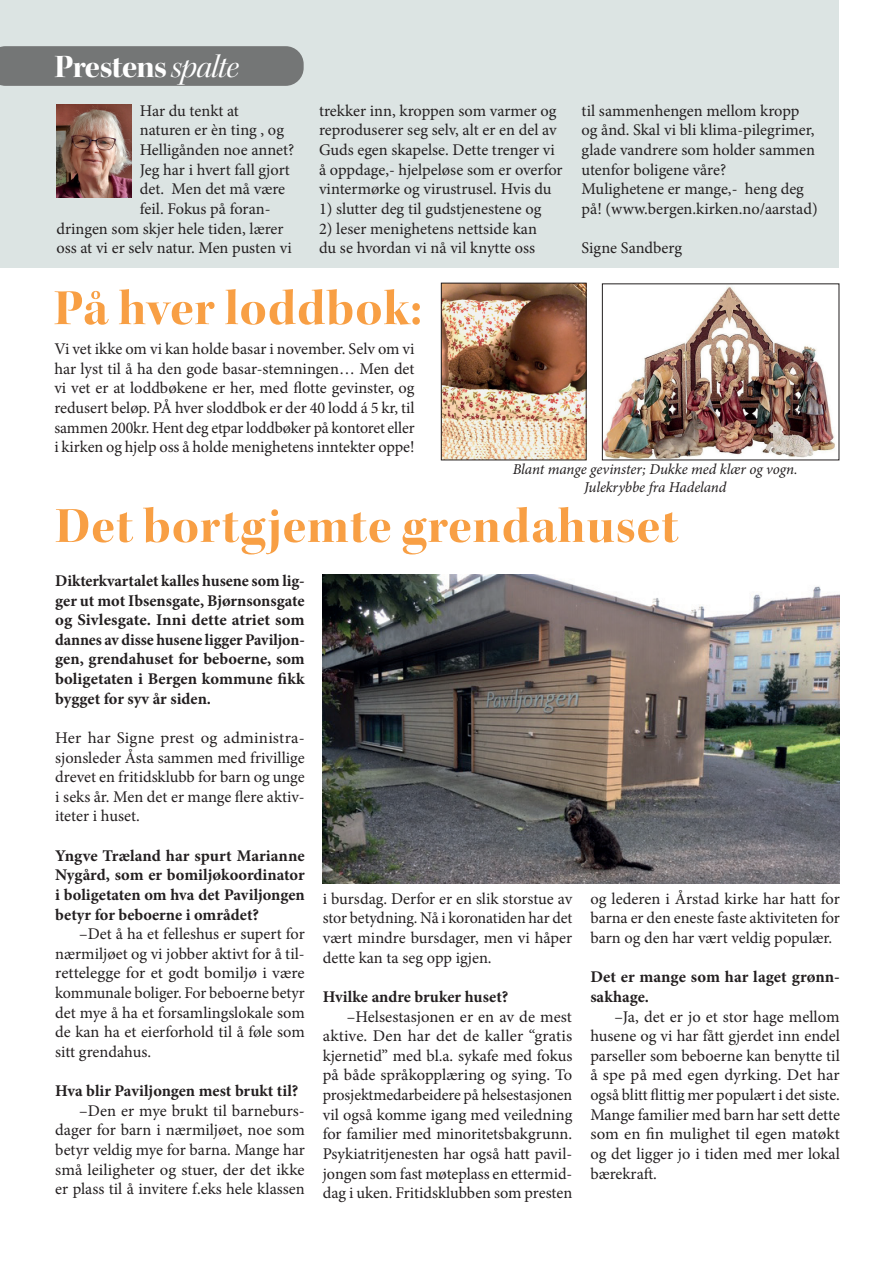
<style>
.page{position:relative;width:893px;height:1263px;background:#fff}
.page>*{position:absolute;margin:0;border:0;box-sizing:border-box;transform-origin:0 0}
.Overskrift{font:51px "Kepler Std Bold Disp";letter-spacing:.025em;color:#f89f44}
.Overskrift-2{font:33px "Kepler Std Bold Disp";letter-spacing:-.02em;color:#fff}
.Tekst_10{font:16.35px/19.6px "Minion Pro";color:#231f20;text-align:justify}
.Tekst_10-2{font:700 16.35px/19.6px "Minion Pro";color:#231f20;text-align:justify}
.t1{font:italic 15px "Minion Pro";letter-spacing:-.005em;color:#231f20}
.s1{font-family:"Kepler Std It Disp"}
</style>
<div class="page">
<div style="left:0;top:0;width:839px;height:268px;background:#dce4e3"></div>
<div style="left:0;top:46px;width:304px;height:40px;background:#747676"></div>
<img style="left:56px;top:105px;width:75px;height:92px">
<img style="left:323px;top:574px;width:516px;height:309px">
<img style="left:443px;top:285px;width:141px;height:173px">
<div style="left:441px;top:283px;width:145px;height:177px;border:1px solid #231f20"></div>
<img style="left:604px;top:286px;width:231px;height:172px">
<p class="Overskrift-2" style="left:54px;top:47px;width:186px">Prestens <span class="s1">spalte</span></p>
<p class="Tekst_10" style="left:140px;top:101px;width:101px">Har du tenkt at</p>
<p class="Tekst_10" style="left:140px;top:120px;width:146px">naturen er èn ting , og</p>
<p class="Tekst_10" style="left:140px;top:140px;width:156px">Helligånden noe annet?</p>
<p class="Tekst_10" style="left:140px;top:160px;width:152px">Jeg har i hvert fall gjort</p>
<p class="Tekst_10" style="left:140px;top:179px;width:147px">det. Men det må være</p>
<p class="Tekst_10" style="left:140px;top:199px;width:132px">feil. Fokus på foran-</p>
<p class="Tekst_10" style="left:56px;top:219px;width:229px">dringen som skjer hele tiden, lærer</p>
<p class="Tekst_10" style="left:56px;top:238px;width:237px">oss at vi er selv natur. Men pusten vi</p>
<p class="Tekst_10" style="left:319px;top:101px;width:245px;text-align:left">trekker inn, kroppen som varmer og reproduserer seg selv, alt er en del av Guds egen skapelse. Dette trenger vi å oppdage,- hjelpeløse som er overfor vintermørke og virustrusel. Hvis du</p>
<p class="Tekst_10" style="left:319px;top:199px;width:224px">1) slutter deg til gudstjenestene og</p>
<p class="Tekst_10" style="left:319px;top:219px;width:219px">2) leser menighetens nettside kan du se hvordan vi nå vil knytte oss</p>
<p class="Overskrift" style="left:54px;top:279px;width:370px">På hver loddbok:</p>
<p class="Tekst_10" style="left:54px;top:339px;width:362px">Vi vet ikke om vi kan holde basar i november. Selv om vi har lyst til å ha den gode basar-stemningen… Men det vi vet er at loddbøkene er her, med flotte gevinster, og redusert beløp. PÅ hver sloddbok er der 40 lodd á 5 kr, til sammen 200kr. Hent deg etpar loddbøker på kontoret eller i kirken og hjelp oss å holde menighetens inntekter oppe!</p>
<p class="Tekst_10" style="left:582px;top:101px;width:235px;text-align:left">til sammenhengen mellom kropp og ånd. Skal vi bli klima-pilegrimer, glade vandrere som holder sammen utenfor boligene våre?</p>
<p class="Tekst_10" style="left:582px;top:179px;width:238px">Mulighetene er mange,- heng deg på! (www.bergen.kirken.no/aarstad)</p>
<p class="Tekst_10" style="left:582px;top:238px;width:102px">Signe Sandberg</p>
<p class="t1" style="left:513px;top:459px;width:287px">Blant mange gevinster; Dukke med klær og vogn.</p>
<p class="t1" style="left:584px;top:477px;width:144px">Julekrybbe fra Hadeland</p>
<p class="Overskrift" style="left:55px;top:497px;width:624px">Det bortgjemte grendahuset</p>
<p class="Tekst_10-2" style="left:55px;top:571px;width:251px">Dikterkvartalet kalles husene som lig&shy;ger ut mot Ibsensgate, Bjørnsonsgate og Sivlesgate. Inni dette atriet som dannes av disse husene ligger Paviljon&shy;gen, grendahuset for beboerne, som boligetaten i Bergen kommune fikk bygget for syv år siden.</p>
<p class="Tekst_10" style="left:55px;top:728px;width:251px">Her har Signe prest og administra&shy;sjonsleder Åsta sammen med frivillige drevet en fritidsklubb for barn og unge i seks år. Men det er mange flere aktiv&shy;iteter i huset.</p>
<p class="Tekst_10-2" style="left:55px;top:845px;width:251px">Yngve Træland har spurt Marianne Nygård, som er bomiljøkoordinator i boligetaten om hva det Paviljongen betyr for beboerne i området?</p>
<p class="Tekst_10" style="left:55px;top:924px;width:251px;text-indent:24px">–Det å ha et felleshus er supert for nærmiljøet og vi jobber aktivt for å til&shy;rettelegge for et godt bomiljø i være kommunale boliger. For beboerne betyr det mye å ha et forsamlingslokale som de kan ha et eierforhold til å føle som sitt grendahus.</p>
<p class="Tekst_10-2" style="left:55px;top:1081px;width:245px">Hva blir Paviljongen mest brukt til?</p>
<p class="Tekst_10" style="left:55px;top:1101px;width:251px;text-indent:24px">–Den er mye brukt til barneburs&shy;dager for barn i nærmiljøet, noe som betyr veldig mye for barna. Mange har små leiligheter og stuer, der det ikke er plass til å invitere f.eks hele klassen</p>
<p class="Tekst_10" style="left:323px;top:889px;width:251px">i bursdag. Derfor er en slik storstue av stor betydning. Nå i koronatiden har det vært mindre bursdager, men vi håper dette kan ta seg opp igjen.</p>
<p class="Tekst_10-2" style="left:323px;top:987px;width:187px">Hvilke andre bruker huset?</p>
<p class="Tekst_10" style="left:323px;top:1006px;width:251px;text-indent:24px">–Helsestasjonen er en av de mest aktive. Den har det de kaller “gratis kjernetid” med bl.a. sykafe med fokus på både språkopplæring og sying. To prosjektmedarbeidere på helsestasjonen vil også komme igang med veiledning for familier med minoritetsbakgrunn.<br>Psykiatritjenesten har også hatt pavil&shy;jongen som fast møteplass en ettermid&shy;dag i uken. Fritidsklubben som presten</p>
<p class="Tekst_10" style="left:590px;top:889px;width:251px">og lederen i Årstad kirke har hatt for barna er den eneste faste aktiviteten for barn og den har vært veldig populær.</p>
<p class="Tekst_10-2" style="left:590px;top:967px;width:251px">Det er mange som har laget grønn&shy;sakhage.</p>
<p class="Tekst_10" style="left:590px;top:1006px;width:251px;text-indent:24px">–Ja, det er jo et stor hage mellom husene og vi har fått gjerdet inn endel parseller som beboerne kan benytte til å spe på med egen dyrking. Det har også blitt flittig mer populært i det siste.<br>Mange familier med barn har sett dette som en fin mulighet til egen matøkt og det ligger jo i tiden med mer lokal bærekraft.</p>
</div>
